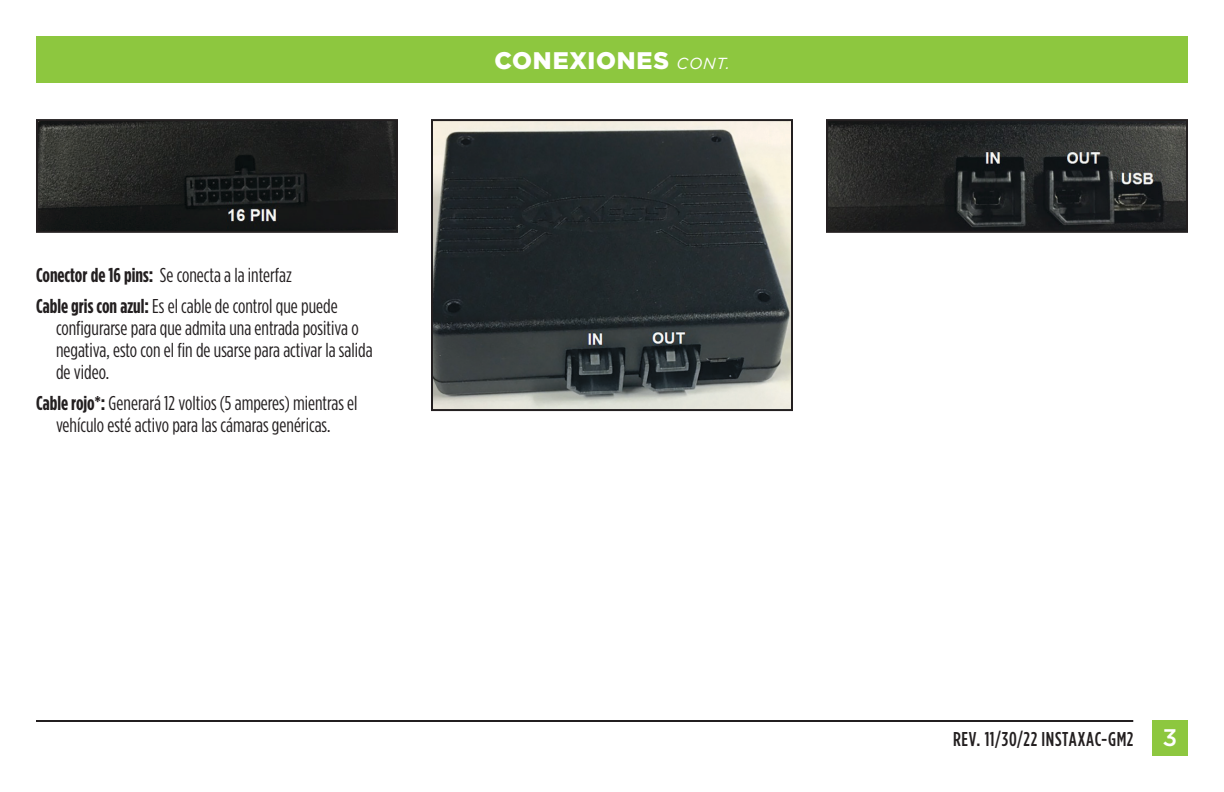
<style>
.page{position:relative;width:1224px;height:792px;background:#fff}
.page>*{position:absolute;margin:0;border:0;box-sizing:border-box;transform-origin:0 0}
.t1{font:900 24px "Gotham";letter-spacing:.03em;color:#fff}
.t2{font:20px/22px "Gotham Condensed";color:#231f20}
.t3{font:500 20px "Gotham Condensed";letter-spacing:.035em;color:#231f20}
.s1{font-weight:700}
.s2{font-weight:400;font-style:italic;font-size:16px}
.s3{font-family:"Gotham";font-size:24px;color:#fff}
</style>
<div class="page">
<div style="left:36px;top:36px;width:1152px;height:46px;background:#8dc73f"></div>
<div style="left:1152px;top:720px;width:36px;height:36px;background:#8dc73f"></div>
<hr style="left:36px;top:720px;width:1097px;height:2px;background:#231f20">
<img style="left:39px;top:122px;width:356px;height:108px">
<div style="left:36px;top:119px;width:362px;height:114px;border:2px solid #231f20"></div>
<img style="left:434px;top:122px;width:356px;height:286px">
<div style="left:431px;top:119px;width:362px;height:292px;border:2px solid #231f20"></div>
<img style="left:829px;top:122px;width:356px;height:108px">
<div style="left:826px;top:119px;width:362px;height:114px;border:2px solid #231f20"></div>
<p class="t2" style="left:36px;top:259px;width:303px;line-height:31px"><span class="s1">Conector de 16 pins:</span> Se conecta a la interfaz<br><span class="s1">Cable gris con azul:</span> Es el cable de control que puede</p>
<p class="t2" style="left:56px;top:317px;width:318px">configurarse para que admita una entrada positiva o negativa, esto con el fin de usarse para activar la salida de video.</p>
<p class="t2" style="left:36px;top:392px;width:323px;text-align:center"><span class="s1">Cable rojo*:</span> Generará 12 voltios (5 amperes) mientras el vehículo esté activo para las cámaras genéricas.</p>
<p class="t1" style="left:495px;top:46px;width:237px">CONEXIONES <span class="s2">CONT.</span></p>
<p class="t3" style="left:953px;top:728px;width:226px">REV. 11/30/22 INSTAXAC-GM2 <span class="s3">3</span></p>
</div>
